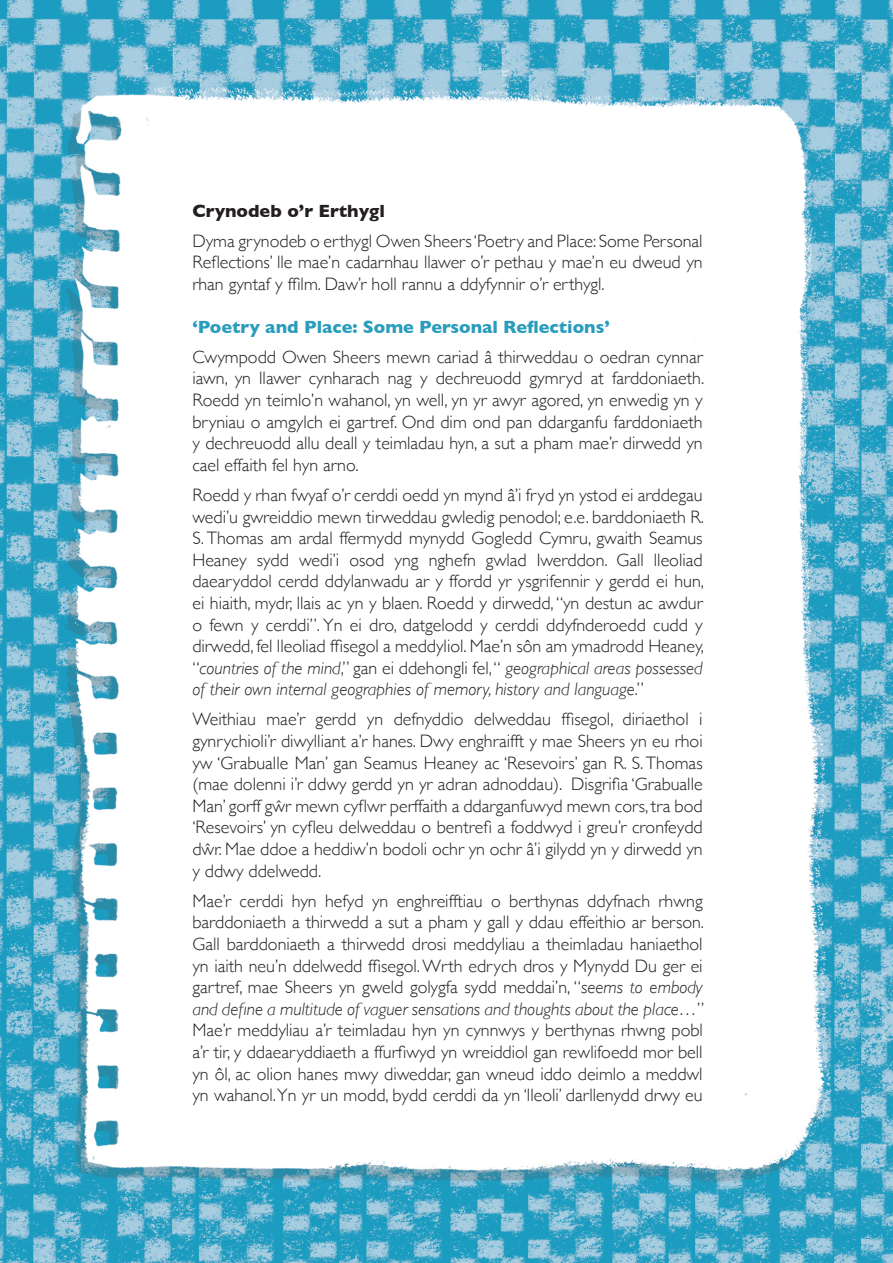
<style>
.page{position:relative;width:893px;height:1263px;background:#fff}
.page>*{position:absolute;margin:0;border:0;box-sizing:border-box;transform-origin:0 0}
.t1{font:300 18px/21.6px "Gill Sans";color:#231f20;text-align:justify}
.t2{font:700 18px "Gill Sans";color:#2a9dbd}
.t3{font:700 18px "Gill Sans";color:#231f20}
.s1{font-style:italic}
</style>
<div class="page">
<img style="left:0;top:0;width:893px;height:1263px">
<p class="t3" style="left:192px;top:196px;width:194px">Crynodeb o’r Erthygl</p>
<p class="t1" style="left:192px;top:229px;width:512px">Dyma grynodeb o erthygl Owen Sheers ‘Poetry and Place: Some Personal Reflections’ lle mae’n cadarnhau llawer o’r pethau y mae’n eu dweud yn rhan gyntaf y ffilm. Daw’r holl rannu a ddyfynnir o’r erthygl.</p>
<p class="t2" style="left:192px;top:312px;width:419px">‘Poetry and Place: Some Personal Reflections’</p>
<p class="t1" style="left:192px;top:345px;width:513px">Cwympodd Owen Sheers mewn cariad â thirweddau o oedran cynnar iawn, yn llawer cynharach nag y dechreuodd gymryd at farddoniaeth.<br>Roedd yn teimlo’n wahanol, yn well, yn yr awyr agored, yn enwedig yn y bryniau o amgylch ei gartref. Ond dim ond pan ddarganfu farddoniaeth y dechreuodd allu deall y teimladau hyn, a sut a pham mae’r dirwedd yn cael effaith fel hyn arno.</p>
<p class="t1" style="left:192px;top:483px;width:513px">Roedd y rhan fwyaf o’r cerddi oedd yn mynd â’i fryd yn ystod ei arddegau wedi’u gwreiddio mewn tirweddau gwledig penodol; e.e. barddoniaeth R.<br>S. Thomas am ardal ffermydd mynydd Gogledd Cymru, gwaith Seamus Heaney sydd wedi’i osod yng nghefn gwlad Iwerddon. Gall lleoliad daearyddol cerdd ddylanwadu ar y ffordd yr ysgrifennir y gerdd ei hun, ei hiaith, mydr, llais ac yn y blaen. Roedd y dirwedd, “yn destun ac awdur o fewn y cerddi”. Yn ei dro, datgelodd y cerddi ddyfnderoedd cudd y dirwedd, fel lleoliad ffisegol a meddyliol. Mae’n sôn am ymadrodd Heaney, “<span class="s1">countries of the mind</span>,” gan ei ddehongli fel, “ <span class="s1">geographical areas possessed of their own internal geographies of memory, history and language</span>.”</p>
<p class="t1" style="left:192px;top:708px;width:512px">Weithiau mae’r gerdd yn defnyddio delweddau ffisegol, diriaethol i gynrychioli’r diwylliant a’r hanes. Dwy enghraifft y mae Sheers yn eu rhoi yw ‘Grabualle Man’ gan Seamus Heaney ac ‘Resevoirs’ gan R. S. Thomas (mae dolenni i’r ddwy gerdd yn yr adran adnoddau). Disgrifia ‘Grabualle Man’ gorff gŵr mewn cyflwr perffaith a ddarganfuwyd mewn cors, tra bod ‘Resevoirs’ yn cyfleu delweddau o bentrefi a foddwyd i greu’r cronfeydd dŵr. Mae ddoe a heddiw’n bodoli ochr yn ochr â’i gilydd yn y dirwedd yn y ddwy ddelwedd.</p>
<p class="t1" style="left:192px;top:889px;width:513px">Mae’r cerddi hyn hefyd yn enghreifftiau o berthynas ddyfnach rhwng barddoniaeth a thirwedd a sut a pham y gall y ddau effeithio ar berson.<br>Gall barddoniaeth a thirwedd drosi meddyliau a theimladau haniaethol yn iaith neu’n ddelwedd ffisegol. Wrth edrych dros y Mynydd Du ger ei gartref, mae Sheers yn gweld golygfa sydd meddai’n, “<span class="s1">seems to embody and define a multitude of vaguer sensations and thoughts about the place…</span>” Mae’r meddyliau a’r teimladau hyn yn cynnwys y berthynas rhwng pobl a’r tir, y ddaearyddiaeth a ffurfiwyd yn wreiddiol gan rewlifoedd mor bell yn ôl, ac olion hanes mwy diweddar, gan wneud iddo deimlo a meddwl yn wahanol. Yn yr un modd, bydd cerddi da yn ‘lleoli’ darllenydd drwy eu</p>
</div>
